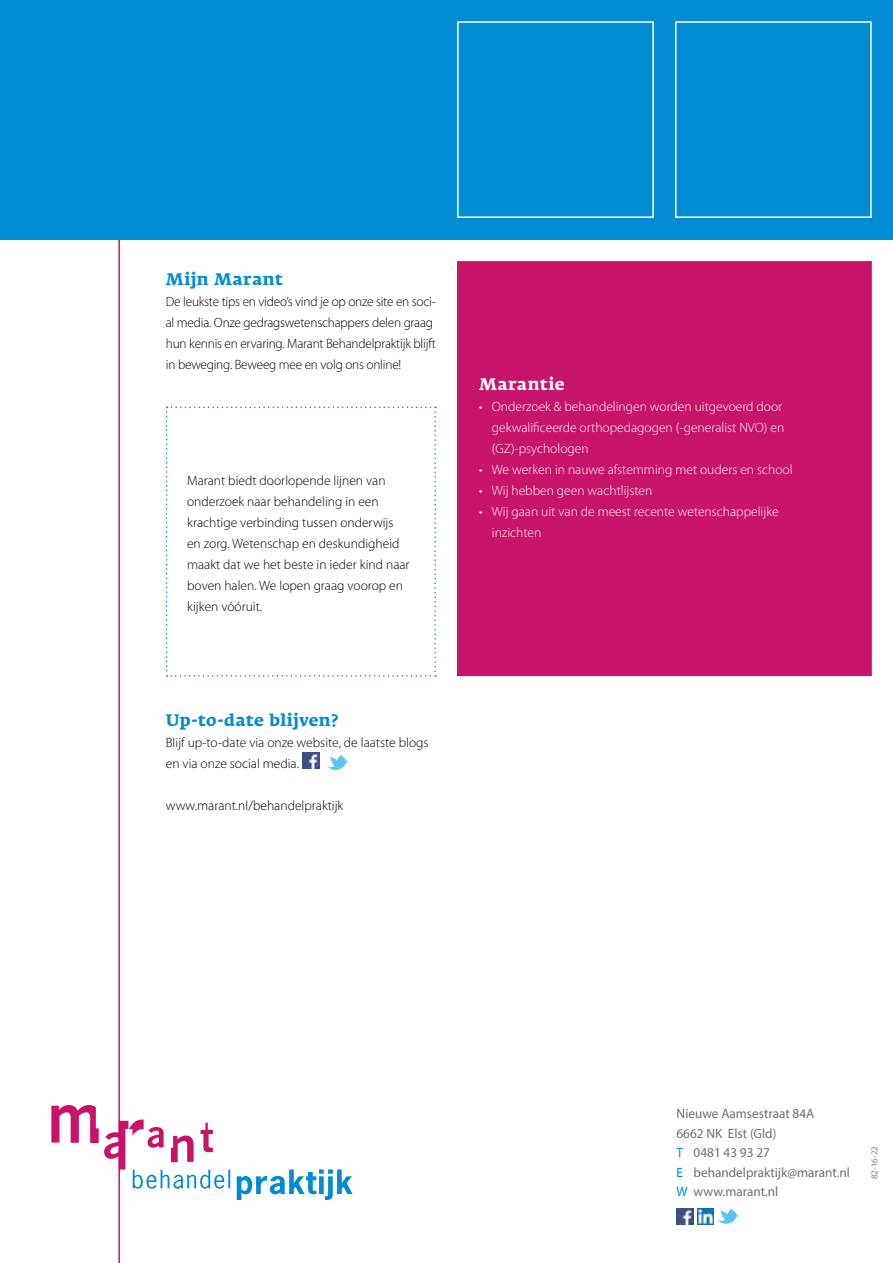
<style>
.page{position:relative;width:893px;height:1263px;background:#fff}
.page>*{position:absolute;margin:0;border:0;box-sizing:border-box;transform-origin:0 0}
.t1{font:700 16.5px "Fedra Serif A";letter-spacing:.01em;color:#008bd2}
.t2{font:700 16.5px "Fedra Serif A";letter-spacing:.03em;color:#fff}
.t3{font:300 13.5px/21px "Myriad Pro";color:#000}
.t4{font:300 13.5px/21px "Myriad Pro";color:#fff}
.t5{font:13.5px/19.5px "Myriad Pro";color:#706f6f}
.t6{font:9px "Myriad Pro";color:#878787}
.s1{color:#008bd2}
</style>
<div class="page">
<hr style="left:118px;top:0;width:2px;height:1263px;background:#c8136a">
<img style="left:697px;top:1208px;width:17px;height:16px">
<img style="left:677px;top:1208px;width:16px;height:16px">
<svg style="left:717px;top:1209px;width:22px;height:15px"></svg>
<img style="left:303px;top:752px;width:16px;height:16px">
<svg style="left:327px;top:755px;width:21px;height:15px"></svg>
<div style="left:0;top:0;width:893px;height:239px;background:#008bd2"></div>
<div style="left:457px;top:21px;width:197px;height:197px;border:2px solid #fff"></div>
<div style="left:675px;top:21px;width:197px;height:197px;border:2px solid #fff"></div>
<svg style="left:237px;top:1169px;width:116px;height:31px"></svg>
<svg style="left:51px;top:1105px;width:179px;height:84px"></svg>
<div style="left:457px;top:262px;width:414px;height:413px;background:#c8136a"></div>
<svg style="left:166px;top:407px;width:270px;height:270px"></svg>
<p class="t1" style="left:166px;top:270px;width:119px">Mijn Marant</p>
<p class="t3" style="left:166px;top:291px;width:271px">De leukste tips en video’s vind je op onze site en soci&shy;al media. Onze gedragswetenschappers delen graag hun kennis en ervaring. Marant Behandelpraktijk blijft in beweging. Beweeg mee en volg ons online!</p>
<p class="t3" style="left:187px;top:470px;width:224px">Marant biedt doorlopende lijnen van onderzoek naar behandeling in een krachtige verbinding tussen onderwijs en zorg. Wetenschap en deskundigheid maakt dat we het beste in ieder kind naar boven halen. We lopen graag voorop en kijken vóóruit.</p>
<p class="t1" style="left:166px;top:711px;width:174px">Up-to-date blijven?</p>
<p class="t3" style="left:166px;top:732px;width:264px">Blijf up-to-date via onze website, de laatste blogs en via onze social media.</p>
<p class="t3" style="left:166px;top:795px;width:179px">www.marant.nl/behandelpraktijk</p>
<p class="t2" style="left:479px;top:375px;width:87px">Marantie</p>
<p class="t4" style="left:492px;top:396px;width:294px;text-indent:-13px">• Onderzoek &amp; behandelingen worden uitgevoerd door gekwalificeerde orthopedagogen (-generalist NVO) en (GZ)-psychologen</p>
<p class="t4" style="left:479px;top:459px;width:315px">• We werken in nauwe afstemming met ouders en school</p>
<p class="t4" style="left:479px;top:480px;width:175px">• Wij hebben geen wachtlijsten</p>
<p class="t4" style="left:492px;top:501px;width:288px;text-indent:-13px">• Wij gaan uit van de meest recente wetenschappelijke inzichten</p>
<p class="t5" style="left:676px;top:1103px;width:175px">Nieuwe Aamsestraat 84A<br>6662 NK Elst (Gld)<br><span class="s1">T</span> 0481 43 93 27<br><span class="s1">E</span> behandelpraktijk@marant.nl<br><span class="s1">W</span> www.marant.nl</p>
<p class="t6" style="left:869px;top:1179px;width:35px;rotate:-90deg">82-16-22</p>
</div>
